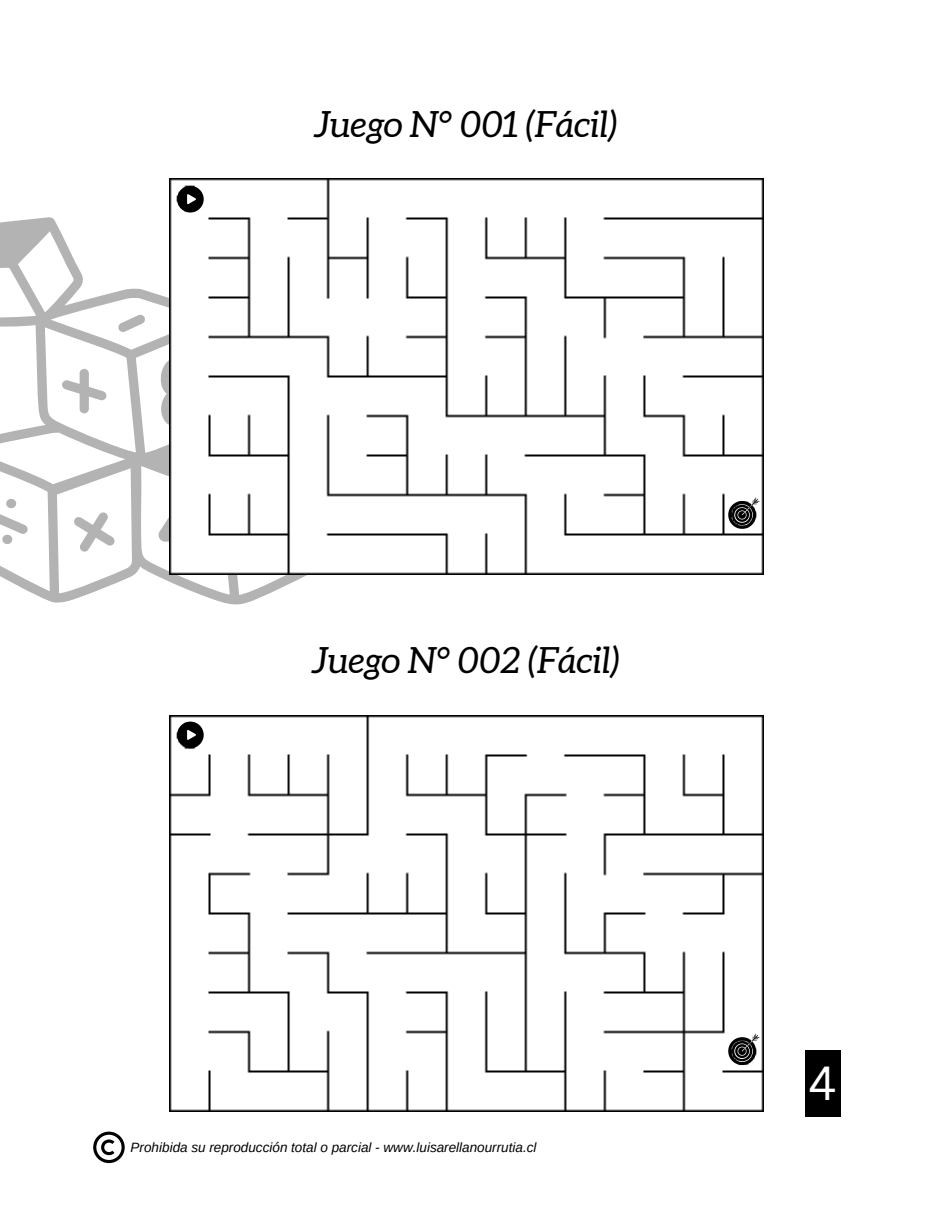
<style>
.page{position:relative;width:932px;height:1215px;background:#fff}
.page>*{position:absolute;margin:0;border:0;box-sizing:border-box;transform-origin:0 0}
.t1{font:46.5px "Canva Sans";color:#fff}
.t2{font:italic 36px "Aleo";color:#000}
.t3{font:italic 13.5px "Arimo";color:#000}
</style>
<div class="page">
<svg style="left:0;top:217px;width:307px;height:388px"></svg>
<svg style="left:61px;top:369px;width:46px;height:44px"></svg>
<svg style="left:73px;top:512px;width:42px;height:40px"></svg>
<svg style="left:118px;top:314px;width:28px;height:19px"></svg>
<svg style="left:0;top:497px;width:28px;height:38px"></svg>
<div style="left:2px;top:535px;width:10px;height:9px;background:#b3b3b3;border-radius:5px"></div>
<svg style="left:154px;top:352px;width:15px;height:81px"></svg>
<img style="left:169px;top:179px;width:594px;height:396px">
<img style="left:169px;top:715px;width:594px;height:396px">
<svg style="left:177px;top:186px;width:27px;height:27px"></svg>
<svg style="left:177px;top:722px;width:27px;height:26px"></svg>
<svg style="left:728px;top:498px;width:31px;height:31px"></svg>
<div style="left:804px;top:1050px;width:36px;height:67px;background:#000"></div>
<svg style="left:728px;top:1034px;width:31px;height:31px"></svg>
<svg style="left:93px;top:1132px;width:32px;height:31px"></svg>
<p class="t2" style="left:314px;top:104px;width:305px">Juego N° 001 (Fácil)</p>
<p class="t2" style="left:312px;top:640px;width:309px">Juego N° 002 (Fácil)</p>
<p class="t3" style="left:131px;top:1140px;width:407px">Prohibida su reproducción total o parcial - www.luisarellanourrutia.cl</p>
<p class="t1" style="left:808px;top:1051px;width:30px">4</p>
</div>
